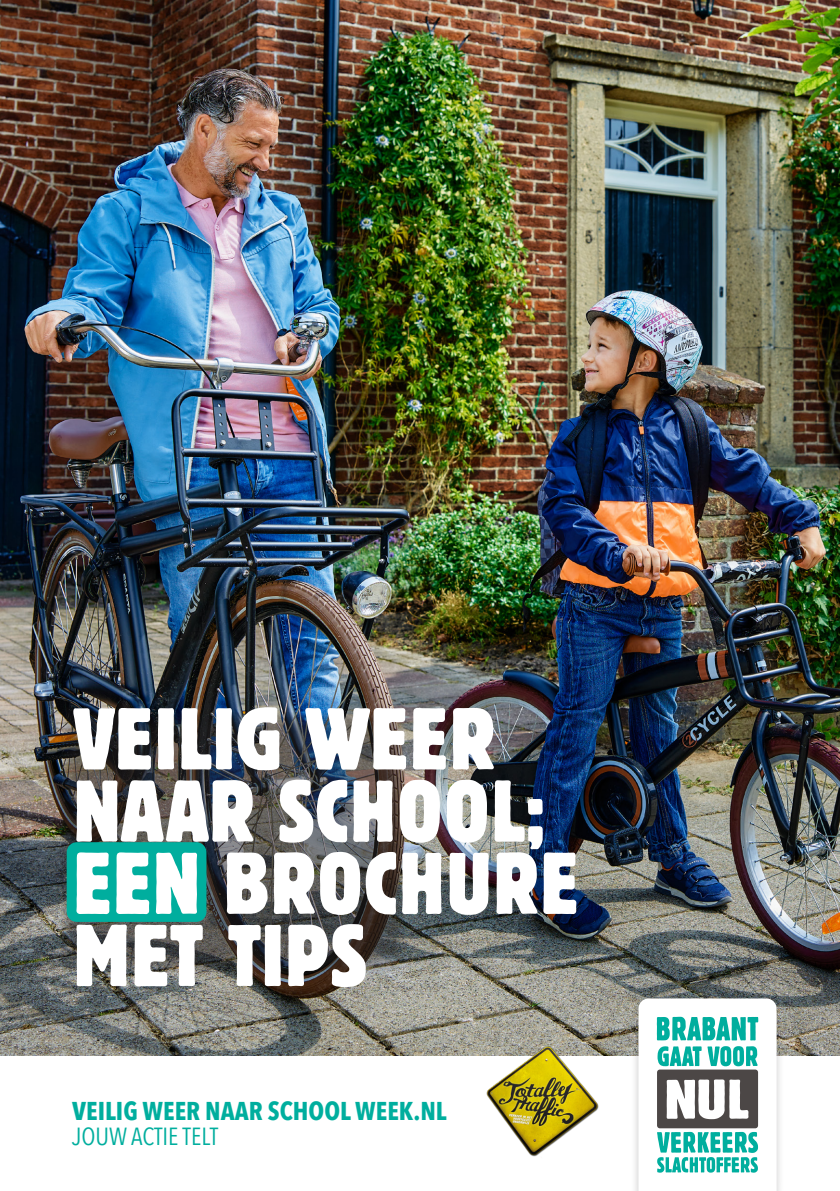
<style>
.page{position:relative;width:840px;height:1191px;background:#fff}
.page>*{position:absolute;margin:0;border:0;box-sizing:border-box;transform-origin:0 0}
.t1{font:condensed 86.8px "Block BE";letter-spacing:.02em;color:#fff}
.Basisalinea{font:700 25.8px "Avenir Next Condensed";color:#00ae9e}
.Basisalinea-2{font:24.8px "Avenir Next Condensed";color:#00ae9e}
</style>
<div class="page">
<img style="left:0;top:0;width:839px;height:1056px">
<img style="left:61px;top:713px;width:343px;height:261px">
<div style="left:67px;top:842px;width:139px;height:80px;background:#00ae9e;border-radius:10px"></div>
<div style="left:630px;top:990px;width:154px;height:201px;background:#231f20;opacity:.25"></div>
<svg style="left:638px;top:998px;width:138px;height:193px"></svg>
<img style="left:479px;top:1040px;width:131px;height:117px">
<p class="t1" style="left:73px;top:689px;width:423px">VEILIG WEER</p>
<p class="t1" style="left:73px;top:761px;width:473px">NAAR SCHOOL;</p>
<p class="t1" style="left:73px;top:833px;width:506px">EEN BROCHURE</p>
<p class="t1" style="left:73px;top:905px;width:294px">MET TIPS</p>
<p class="Basisalinea" style="left:72px;top:1095px;width:376px">VEILIG WEER NAAR SCHOOL WEEK.NL</p>
<p class="Basisalinea-2" style="left:72px;top:1114px;width:147px">JOUW ACTIE TELT</p>
</div>
